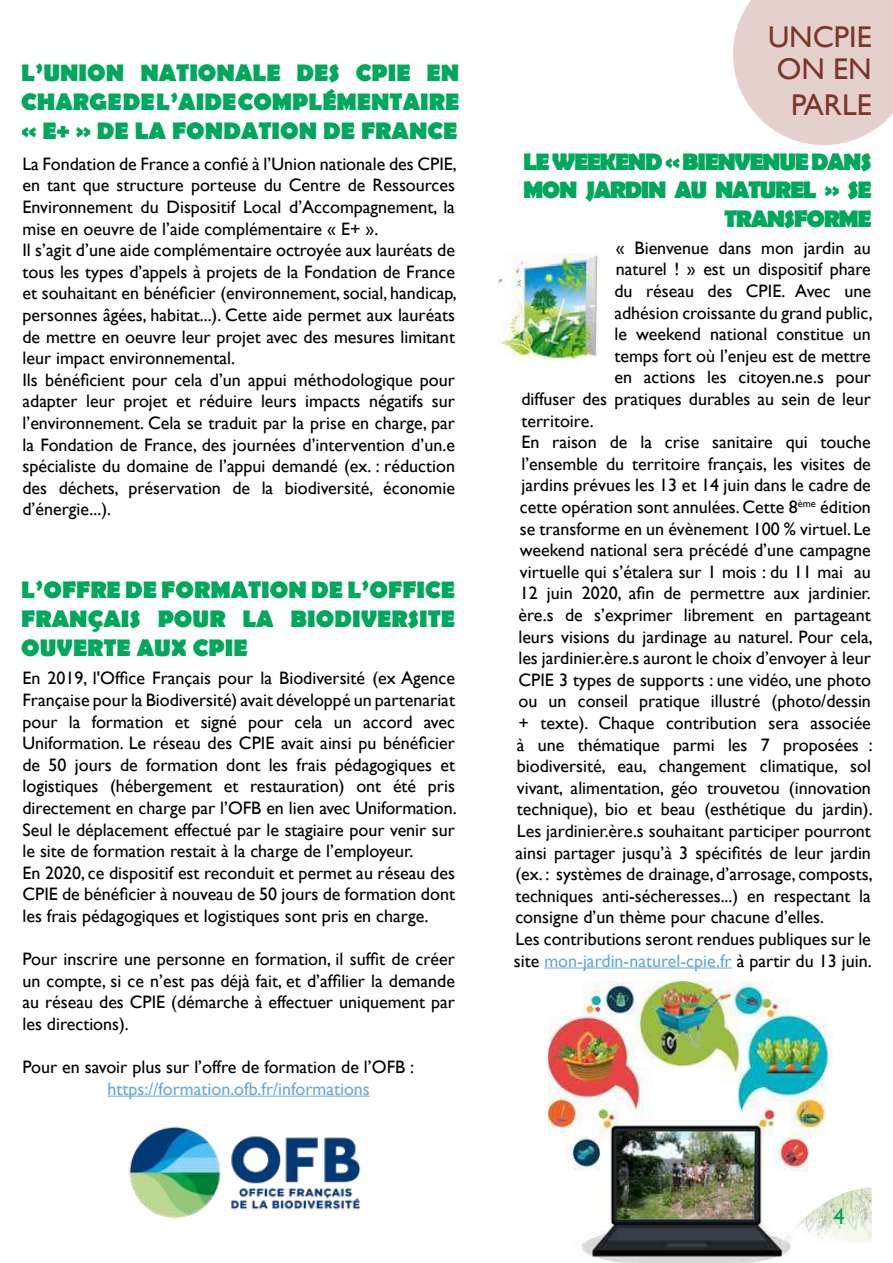
<style>
.page{position:relative;width:893px;height:1263px;background:#fff}
.page>*{position:absolute;margin:0;border:0;box-sizing:border-box;transform-origin:0 0}
.t1{font:30px/32.7px "Gill Sans";color:#7d3628}
.t2{font:700 24px/28.8px "Berlin Sans FB";color:#00a75d;text-align:justify}
.t3{font:700 24px/28.8px "Berlin Sans FB";letter-spacing:-.06em;color:#00a75d;text-align:right}
.t4{font:22.5px "Gill Sans";color:#00a75d}
.t5{font:18px/21.6px "Gill Sans";color:#000}
.t6{font:18px "Gill Sans";color:#67a8db}
.s1{color:#fff}
.s2{color:#000}
</style>
<div class="page">
<hr style="left:544px;top:967px;width:188px;height:1px;background:#67a8db">
<hr style="left:108px;top:1096px;width:262px;height:1px;background:#67a8db">
<img style="left:497px;top:253px;width:103px;height:105px">
<img style="left:129px;top:1126px;width:232px;height:93px">
<img style="left:548px;top:981px;width:284px;height:282px">
<img style="left:782px;top:1187px;width:90px;height:55px">
<img style="left:617px;top:1131px;width:138px;height:88px">
<svg style="left:733px;top:0;width:160px;height:145px;background:#e7d6d4"></svg>
<h2 class="t2" style="left:21px;top:60px;width:439px">L’UNION NATIONALE DES CPIE EN CHARGE DE L’AIDE COMPLÉMENTAIRE « E+ » DE LA FONDATION DE FRANCE</h2>
<p class="t5" style="left:22px;top:153px;width:436px">La Fondation de France a confié à l’Union nationale des CPIE, en tant que structure porteuse du Centre de Ressources Environnement du Dispositif Local d’Accompagnement, la mise en oeuvre de l’aide complémentaire « E+ ».<br>Il s’agit d’une aide complémentaire octroyée aux lauréats de tous les types d’appels à projets de la Fondation de France et souhaitant en bénéficier (environnement, social, handicap, personnes âgées, habitat...). Cette aide permet aux lauréats de mettre en oeuvre leur projet avec des mesures limitant leur impact environnemental.<br>Ils bénéficient pour cela d’un appui méthodologique pour adapter leur projet et réduire leurs impacts négatifs sur l’environnement. Cela se traduit par la prise en charge, par la Fondation de France, des journées d’intervention d’un.e spécialiste du domaine de l’appui demandé (ex. : réduction des déchets, préservation de la biodiversité, économie d’énergie...).</p>
<h2 class="t2" style="left:21px;top:577px;width:435px">L’OFFRE DE FORMATION DE L’OFFICE FRANÇAIS POUR LA BIODIVERSITE OUVERTE AUX CPIE</h2>
<p class="t5" style="left:22px;top:668px;width:436px">En 2019, l'Office Français pour la Biodiversité (ex Agence Française pour la Biodiversité) avait développé un partenariat pour la formation et signé pour cela un accord avec Uniformation. Le réseau des CPIE avait ainsi pu bénéficier de 50 jours de formation dont les frais pédagogiques et logistiques (hébergement et restauration) ont été pris directement en charge par l’OFB en lien avec Uniformation.<br>Seul le déplacement effectué par le stagiaire pour venir sur le site de formation restait à la charge de l’employeur.<br>En 2020, ce dispositif est reconduit et permet au réseau des CPIE de bénéficier à nouveau de 50 jours de formation dont les frais pédagogiques et logistiques sont pris en charge.</p>
<p class="t5" style="left:22px;top:949px;width:434px;text-align:justify">Pour inscrire une personne en formation, il suffit de créer un compte, si ce n’est pas déjà fait, et d’affilier la demande au réseau des CPIE (démarche à effectuer uniquement par les directions).</p>
<p class="t5" style="left:22px;top:1057px;width:393px">Pour en savoir plus sur l’offre de formation de l’OFB :</p>
<p class="t6" style="left:108px;top:1078px;width:264px">https://formation.ofb.fr/informations</p>
<h1 class="t1" style="left:768px;top:21px;width:105px">UNCPIE<br>ON EN</h1>
<h1 class="t1" style="left:791px;top:89px;width:82px">PARLE</h1>
<h2 class="t3" style="left:523px;top:148px;width:350px">LE WEEKEND « BIENVENUE DANS<br>MON JARDIN AU NATUREL » SE<br>TRANSFORME</h2>
<p class="t5" style="left:616px;top:237px;width:257px">« Bienvenue dans mon jardin au</p>
<p class="t5" style="left:616px;top:259px;width:257px">naturel ! » est un dispositif phare</p>
<p class="t5" style="left:614px;top:280px;width:258px">du réseau des CPIE. Avec une</p>
<p class="t5" style="left:614px;top:302px;width:260px">adhésion croissante du grand public,</p>
<p class="t5" style="left:614px;top:324px;width:258px">le weekend national constitue un</p>
<p class="t5" style="left:614px;top:345px;width:258px">temps fort où l’enjeu est de mettre</p>
<p class="t5" style="left:614px;top:367px;width:258px">en actions les citoyen.ne.s pour</p>
<p class="t5" style="left:521px;top:388px;width:351px">diffuser des pratiques durables au sein de leur</p>
<p class="t5" style="left:521px;top:410px;width:74px">territoire.</p>
<p class="t5" style="left:521px;top:432px;width:351px">En raison de la crise sanitaire qui touche</p>
<p class="t5" style="left:521px;top:453px;width:351px">l’ensemble du territoire français, les visites de</p>
<p class="t5" style="left:521px;top:475px;width:351px">jardins prévues les 13 et 14 juin dans le cadre de</p>
<p class="t5" style="left:520px;top:496px;width:352px">cette opération sont annulées. Cette 8<sup>ème</sup> édition</p>
<p class="t5" style="left:520px;top:518px;width:352px">se transforme en un évènement 100 % virtuel. Le</p>
<p class="t5" style="left:520px;top:540px;width:353px">weekend national sera précédé d’une campagne</p>
<p class="t5" style="left:520px;top:561px;width:353px">virtuelle qui s’étalera sur 1 mois : du 11 mai au</p>
<p class="t5" style="left:520px;top:583px;width:352px">12 juin 2020, afin de permettre aux jardinier.</p>
<p class="t5" style="left:518px;top:604px;width:354px">ère.s de s’exprimer librement en partageant</p>
<p class="t5" style="left:518px;top:626px;width:356px">leurs visions du jardinage au naturel. Pour cela,</p>
<p class="t5" style="left:518px;top:648px;width:354px">les jardinier.ère.s auront le choix d’envoyer à leur</p>
<p class="t5" style="left:518px;top:669px;width:354px">CPIE 3 types de supports : une vidéo, une photo</p>
<p class="t5" style="left:518px;top:691px;width:354px">ou un conseil pratique illustré (photo/dessin</p>
<p class="t5" style="left:518px;top:712px;width:354px">+ texte). Chaque contribution sera associée</p>
<p class="t5" style="left:517px;top:734px;width:357px">à une thématique parmi les 7 proposées<span class="s1">_</span>:</p>
<p class="t5" style="left:517px;top:756px;width:356px">biodiversité, eau, changement climatique, sol</p>
<p class="t5" style="left:517px;top:777px;width:356px">vivant, alimentation, géo trouvetou (innovation</p>
<p class="t5" style="left:517px;top:799px;width:357px">technique), bio et beau (esthétique du jardin).</p>
<p class="t5" style="left:517px;top:820px;width:356px">Les jardinier.ère.s souhaitant participer pourront</p>
<p class="t5" style="left:515px;top:842px;width:357px">ainsi partager jusqu’à 3 spécifités de leur jardin</p>
<p class="t5" style="left:515px;top:864px;width:359px">(ex. : systèmes de drainage, d’arrosage, composts,</p>
<p class="t5" style="left:515px;top:885px;width:357px">techniques anti-sécheresses...) en respectant la</p>
<p class="t5" style="left:515px;top:907px;width:310px">consigne d’un thème pour chacune d’elles.</p>
<p class="t5" style="left:515px;top:928px;width:357px">Les contributions seront rendues publiques sur le</p>
<p class="t6" style="left:514px;top:950px;width:359px"><span class="s2">site</span> mon-jardin-naturel-cpie.fr <span class="s2">à partir du 13 juin.</span></p>
<p class="t4" style="left:834px;top:1203px;width:13px">4</p>
</div>
